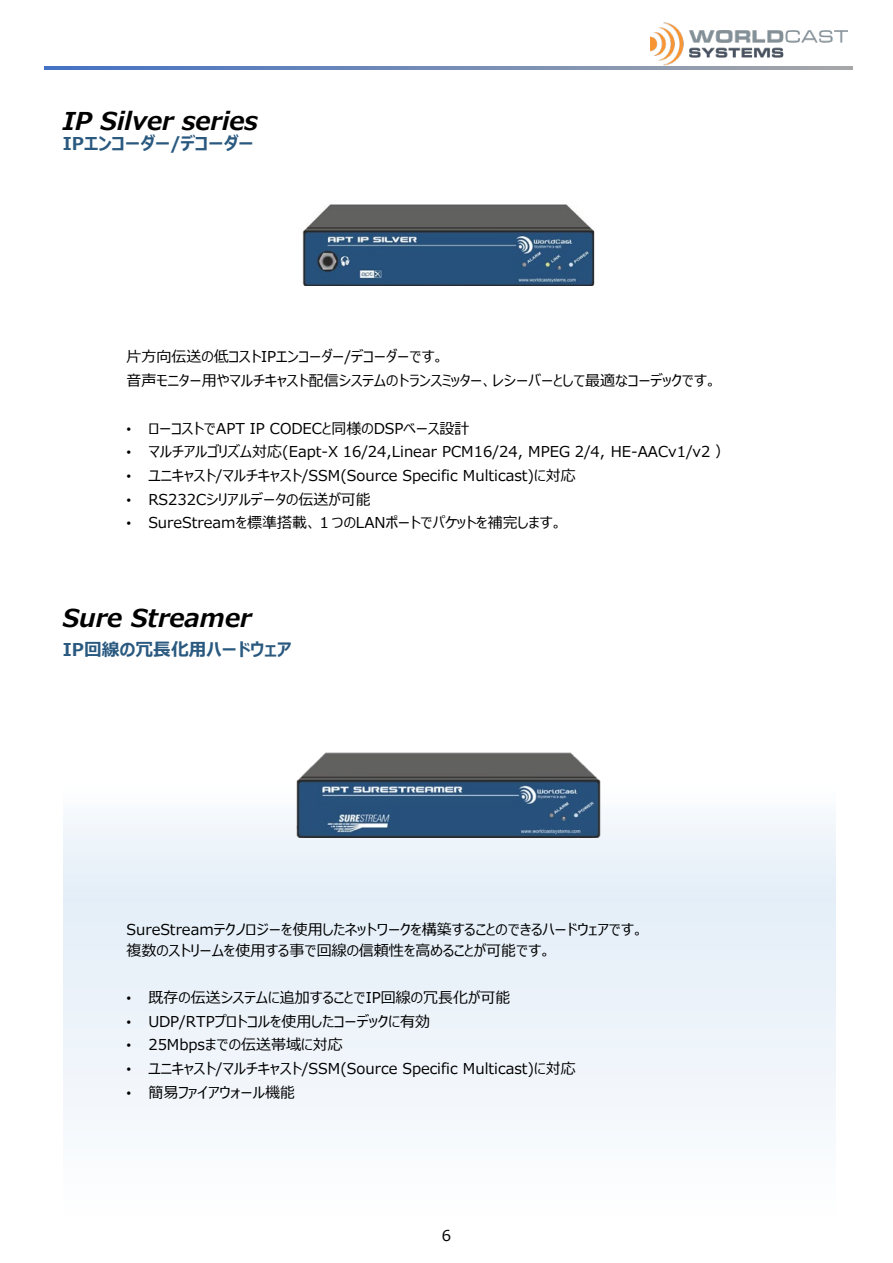
<style>
.page{position:relative;width:893px;height:1263px;background:#fff}
.page>*{position:absolute;margin:0;border:0;box-sizing:border-box;transform-origin:0 0}
.t1{font:italic 700 24.6px "Meiryo UI";letter-spacing:-.005em;color:#000}
.t2{font:700 17.7px "Meiryo UI";color:#2a5980}
.t3{font:15px/23.7px "Meiryo UI";color:#000}
.t4{font:15px "Meiryo";color:#000}
.s1{font-family:"Arial";font-size:13.5px}
</style>
<div class="page">
<div style="left:63px;top:674px;width:772px;height:545px;background:linear-gradient(to right,#f3f7fc,#f3f7fc)"></div>
<svg style="left:46px;top:67px;width:807px;height:3px;background:#6986b9"></svg>
<img style="left:650px;top:22px;width:197px;height:48px">
<img style="left:295px;top:749px;width:306px;height:89px">
<img style="left:302px;top:204px;width:293px;height:82px">
<h1 class="t1" style="left:63px;top:104px;width:197px">IP Silver series</h1>
<p class="t2" style="left:63px;top:131px;width:193px">IPエンコーダー/デコーダー</p>
<p class="t3" style="left:126px;top:346px;width:592px">片方向伝送の低コストIPエンコーダー/デコーダーです。<br>音声モニター用やマルチキャスト配信システムのトランスミッター、レシーバーとして最適なコーデックです。</p>
<p class="t3" style="left:126px;top:417px;width:344px"><span class="s1">•</span> ローコストでAPT IP CODECと同様のDSPベース設計</p>
<p class="t3" style="left:126px;top:441px;width:605px"><span class="s1">•</span> マルチアルゴリズム対応(Eapt-X 16/24,Linear PCM16/24, MPEG 2/4, HE-AACv1/v2 ）</p>
<p class="t3" style="left:126px;top:464px;width:451px"><span class="s1">•</span> ユニキャスト/マルチキャスト/SSM(Source Specific Multicast)に対応</p>
<p class="t3" style="left:126px;top:488px;width:246px"><span class="s1">•</span> RS232Cシリアルデータの伝送が可能</p>
<p class="t3" style="left:126px;top:512px;width:437px"><span class="s1">•</span> SureStreamを標準搭載、１つのLANポートでパケットを補完します。</p>
<h1 class="t1" style="left:63px;top:601px;width:190px">Sure Streamer</h1>
<p class="t2" style="left:63px;top:637px;width:230px">IP回線の冗長化用ハードウェア</p>
<p class="t3" style="left:126px;top:920px;width:519px;line-height:20.7px">SureStreamテクノロジーを使用したネットワークを構築することのできるハードウェアです。複数のストリームを使用する事で回線の信頼性を高めることが可能です。</p>
<p class="t3" style="left:126px;top:986px;width:385px"><span class="s1">•</span> 既存の伝送システムに追加することでIP回線の冗長化が可能</p>
<p class="t3" style="left:126px;top:1010px;width:305px"><span class="s1">•</span> UDP/RTPプロトコルを使用したコーデックに有効</p>
<p class="t3" style="left:126px;top:1034px;width:218px"><span class="s1">•</span> 25Mbpsまでの伝送帯域に対応</p>
<p class="t3" style="left:126px;top:1057px;width:451px"><span class="s1">•</span> ユニキャスト/マルチキャスト/SSM(Source Specific Multicast)に対応</p>
<p class="t3" style="left:126px;top:1081px;width:170px"><span class="s1">•</span> 簡易ファイアウォール機能</p>
<p class="t4" style="left:442px;top:1225px;width:11px">6</p>
</div>
